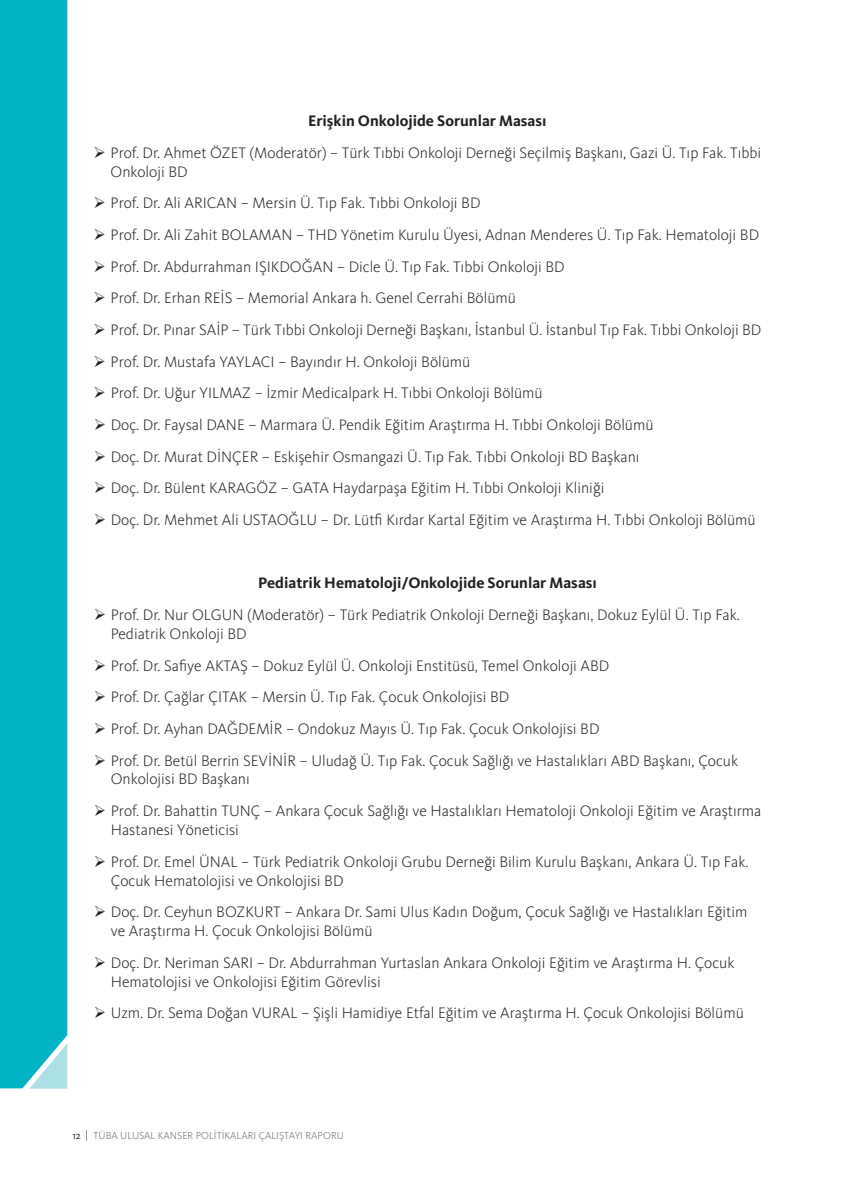
<style>
.page{position:relative;width:842px;height:1195px;background:#fff}
.page>*{position:absolute;margin:0;border:0;box-sizing:border-box;transform-origin:0 0}
.t1{font:300 15.75px/18.9px "Kievit OT";color:#231f20}
.t2{font:700 15.75px "Kievit OT";color:#231f20}
.t3{font:300 10.5px "Kievit OT";color:#6c6d70}
.s1{font-weight:400;color:#231f20}
</style>
<div class="page">
<div style="left:0;top:0;width:67px;height:1088px;background:#00b3c5"></div>
<svg style="left:29px;top:1043px;width:38px;height:46px;background:#80d5df"></svg>
<p class="t2" style="left:308px;top:112px;width:240px">Erişkin Onkolojide Sorunlar Masası</p>
<p class="t1" style="left:111px;top:143px;width:652px;text-indent:-17px">➢ Prof. Dr. Ahmet ÖZET (Moderatör) – Türk Tıbbi Onkoloji Derneği Seçilmiş Başkanı, Gazi Ü. Tıp Fak. Tıbbi<br>Onkoloji BD</p>
<p class="t1" style="left:94px;top:194px;width:388px">➢ Prof. Dr. Ali ARICAN – Mersin Ü. Tıp Fak. Tıbbi Onkoloji BD</p>
<p class="t1" style="left:94px;top:226px;width:667px">➢ Prof. Dr. Ali Zahit BOLAMAN – THD Yönetim Kurulu Üyesi, Adnan Menderes Ü. Tıp Fak. Hematoloji BD</p>
<p class="t1" style="left:94px;top:257px;width:473px">➢ Prof. Dr. Abdurrahman IŞIKDOĞAN – Dicle Ü. Tıp Fak. Tıbbi Onkoloji BD</p>
<p class="t1" style="left:94px;top:289px;width:424px">➢ Prof. Dr. Erhan REİS – Memorial Ankara h. Genel Cerrahi Bölümü</p>
<p class="t1" style="left:94px;top:321px;width:669px">➢ Prof. Dr. Pınar SAİP – Türk Tıbbi Onkoloji Derneği Başkanı, İstanbul Ü. İstanbul Tıp Fak. Tıbbi Onkoloji BD</p>
<p class="t1" style="left:94px;top:352px;width:378px">➢ Prof. Dr. Mustafa YAYLACI – Bayındır H. Onkoloji Bölümü</p>
<p class="t1" style="left:94px;top:384px;width:451px">➢ Prof. Dr. Uğur YILMAZ – İzmir Medicalpark H. Tıbbi Onkoloji Bölümü</p>
<p class="t1" style="left:94px;top:416px;width:561px">➢ Doç. Dr. Faysal DANE – Marmara Ü. Pendik Eğitim Araştırma H. Tıbbi Onkoloji Bölümü</p>
<p class="t1" style="left:94px;top:447px;width:547px">➢ Doç. Dr. Murat DİNÇER – Eskişehir Osmangazi Ü. Tıp Fak. Tıbbi Onkoloji BD Başkanı</p>
<p class="t1" style="left:94px;top:479px;width:512px">➢ Doç. Dr. Bülent KARAGÖZ – GATA Haydarpaşa Eğitim H. Tıbbi Onkoloji Kliniği</p>
<p class="t1" style="left:94px;top:510px;width:663px">➢ Doç. Dr. Mehmet Ali USTAOĞLU – Dr. Lütfi Kırdar Kartal Eğitim ve Araştırma H. Tıbbi Onkoloji Bölümü</p>
<p class="t2" style="left:258px;top:574px;width:340px">Pediatrik Hematoloji/Onkolojide Sorunlar Masası</p>
<p class="t1" style="left:111px;top:605px;width:631px;text-indent:-17px">➢ Prof. Dr. Nur OLGUN (Moderatör) – Türk Pediatrik Onkoloji Derneği Başkanı, Dokuz Eylül Ü. Tıp Fak.<br>Pediatrik Onkoloji BD</p>
<p class="t1" style="left:94px;top:656px;width:517px">➢ Prof. Dr. Safiye AKTAŞ – Dokuz Eylül Ü. Onkoloji Enstitüsü, Temel Onkoloji ABD</p>
<p class="t1" style="left:94px;top:688px;width:417px">➢ Prof. Dr. Çağlar ÇITAK – Mersin Ü. Tıp Fak. Çocuk Onkolojisi BD</p>
<p class="t1" style="left:94px;top:719px;width:507px">➢ Prof. Dr. Ayhan DAĞDEMİR – Ondokuz Mayıs Ü. Tıp Fak. Çocuk Onkolojisi BD</p>
<p class="t1" style="left:111px;top:751px;width:629px;text-indent:-17px">➢ Prof. Dr. Betül Berrin SEVİNİR – Uludağ Ü. Tıp Fak. Çocuk Sağlığı ve Hastalıkları ABD Başkanı, Çocuk<br>Onkolojisi BD Başkanı</p>
<p class="t1" style="left:111px;top:802px;width:652px;text-indent:-17px">➢ Prof. Dr. Bahattin TUNÇ – Ankara Çocuk Sağlığı ve Hastalıkları Hematoloji Onkoloji Eğitim ve Araştırma<br>Hastanesi Yöneticisi</p>
<p class="t1" style="left:111px;top:852px;width:639px;text-indent:-17px">➢ Prof. Dr. Emel ÜNAL – Türk Pediatrik Onkoloji Grubu Derneği Bilim Kurulu Başkanı, Ankara Ü. Tıp Fak.<br>Çocuk Hematolojisi ve Onkolojisi BD</p>
<p class="t1" style="left:111px;top:903px;width:638px;text-indent:-17px">➢ Doç. Dr. Ceyhun BOZKURT – Ankara Dr. Sami Ulus Kadın Doğum, Çocuk Sağlığı ve Hastalıkları Eğitim ve Araştırma H. Çocuk Onkolojisi Bölümü</p>
<p class="t1" style="left:111px;top:953px;width:625px;text-indent:-17px">➢ Doç. Dr. Neriman SARI – Dr. Abdurrahman Yurtaslan Ankara Onkoloji Eğitim ve Araştırma H. Çocuk<br>Hematolojisi ve Onkolojisi Eğitim Görevlisi</p>
<p class="t1" style="left:94px;top:1004px;width:651px">➢ Uzm. Dr. Sema Doğan VURAL – Şişli Hamidiye Etfal Eğitim ve Araştırma H. Çocuk Onkolojisi Bölümü</p>
<p class="t3" style="left:72px;top:1129px;width:273px"><span class="s1">12</span> TÜBA ULUSAL KANSER POLİTİKALARI ÇALIŞTAYI RAPORU</p>
</div>
